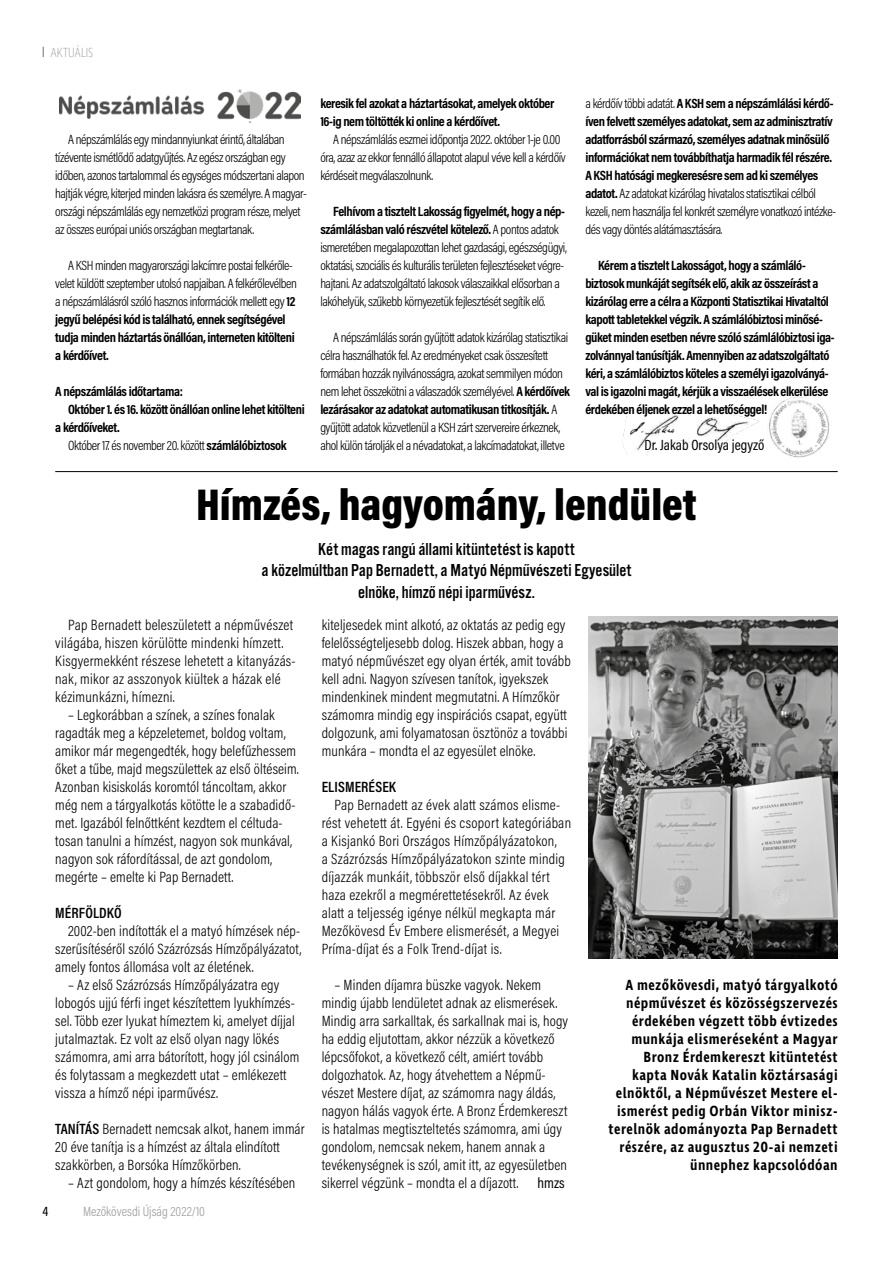
<style>
.page{position:relative;width:893px;height:1263px;background:#fff}
.page>*{position:absolute;margin:0;border:0;box-sizing:border-box;transform-origin:0 0}
.t1{font:900 45px "Acumin Pro Cond";color:#000}
.t2{font:18px/21.6px "Alternate Got No 3 D";color:#000;text-align:center}
.t3{font:300 15px/18px "Acumin Pro Cond";letter-spacing:.01em;color:#000}
.t4{font:600 15px/18px "Ingra Cd";letter-spacing:.03em;color:#000;text-align:right}
.t5{font:600 15px "Acumin Pro Cond";letter-spacing:.01em;color:#000}
.t6{font:15px "Acumin Pro Cond";color:#000}
.t7{font:14.85px "Acumin Pro Cond";color:#000}
.t8{font:300 13.5px/18px "Acumin Pro Cond";letter-spacing:-.03em;color:#000}
.t9{font:700 13.5px/18px "Acumin Pro Cond";letter-spacing:-.03em;color:#000}
.t10{font:300 13.5px "Acumin Pro Cond";color:#9d9d9c}
.t11{font:200 13.5px "Ingra Cd";letter-spacing:-.03em;color:#9d9d9c}
.t12{font:500 13.5px "Acumin Pro Cond";color:#000}
.s1{font-weight:300}
.s2{font-weight:700}
.s3{font-weight:600}
</style>
<div class="page">
<img style="left:59px;top:90px;width:241px;height:33px">
<img style="left:769px;top:396px;width:60px;height:62px">
<img style="left:622px;top:408px;width:137px;height:48px">
<hr style="left:55px;top:471px;width:783px;height:1px;background:#000">
<img style="left:588px;top:617px;width:250px;height:342px">
<p class="t11" style="left:50px;top:44px;width:44px">AKTUÁLIS</p>
<p class="t9" style="left:585px;top:94px;width:252px"><span class="s1">a kérdőív többi adatát.</span> A KSH sem a népszámlálási kérdő&shy;íven felvett személyes adatokat, sem az adminisztratív adatforrásból származó, személyes adatnak minősülő információkat nem továbbíthatja harmadik fél részére.<br>A KSH hatósági megkeresésre sem ad ki személyes adatot. <span class="s1">Az adatokat kizárólag hivatalos statisztikai célból kezeli, nem használja fel konkrét személyre vonatkozó intézke&shy;dés vagy döntés alátámasztására.</span></p>
<p class="t9" style="left:585px;top:256px;width:251px;text-indent:13px">Kérem a tisztelt Lakosságot, hogy a számláló&shy;biztosok munkáját segítsék elő, akik az összeírást a kizárólag erre a célra a Központi Statisztikai Hivataltól kapott tabletekkel végzik. A számlálóbiztosi minősé&shy;güket minden esetben névre szóló számlálóbiztosi iga&shy;zolvánnyal tanúsítják. Amennyiben az adatszolgáltató kéri, a számlálóbiztos köteles a személyi igazolványá&shy;val is igazolni magát, kérjük a visszaélések elkerülése érdekében éljenek ezzel a lehetőséggel!</p>
<p class="t9" style="left:320px;top:94px;width:236px">keresik fel azokat a háztartásokat, amelyek október<br>16-ig nem töltötték ki online a kérdőívet.</p>
<p class="t8" style="left:320px;top:130px;width:247px;text-indent:13px">A népszámlálás eszmei időpontja 2022. október 1-je 0.00 óra, azaz az ekkor fennálló állapotot alapul véve kell a kérdőív kérdéseit megválaszolnunk.</p>
<p class="t8" style="left:320px;top:202px;width:248px;text-indent:13px"><span class="s2">Felhívom a tisztelt Lakosság figyelmét, hogy a nép&shy;számlálásban való részvétel kötelező.</span> A pontos adatok ismeretében megalapozottan lehet gazdasági, egészségügyi, oktatási, szociális és kulturális területen fejlesztéseket végre&shy;hajtani. Az adatszolgáltató lakosok válaszaikkal elősorban a lakóhelyük, szűkebb környezetük fejlesztését segítik elő.</p>
<p class="t8" style="left:320px;top:328px;width:251px;text-indent:13px">A népszámlálás során gyűjtött adatok kizárólag statisztikai célra használhatók fel. Az eredményeket csak összesített formában hozzák nyilvánosságra, azokat semmilyen módon nem lehet összekötni a válaszadók személyével. <span class="s2">A kérdőívek lezárásakor az adatokat automatikusan titkosítják.</span> A gyűjtött adatok közvetlenül a KSH zárt szervereire érkeznek, ahol külön tárolják el a névadatokat, a lakcímadatokat, illetve</p>
<p class="t8" style="left:55px;top:130px;width:253px;text-indent:13px">A népszámlálás egy mindannyiunkat érintő, általában tízévente ismétlődő adatgyűjtés. Az egész országban egy időben, azonos tartalommal és egységes módszertani alapon hajtják végre, kiterjed minden lakásra és személyre. A magyar&shy;országi népszámlálás egy nemzetközi program része, melyet az összes európai uniós országban megtartanak.</p>
<p class="t8" style="left:55px;top:256px;width:243px;text-indent:13px">A KSH minden magyarországi lakcímre postai felkérőle&shy;velet küldött szeptember utolsó napjaiban. A felkérőlevélben a népszámlálásról szóló hasznos információk mellett egy <span class="s2">12 jegyű belépési kód is található, ennek segítségével tudja minden háztartás önállóan, interneten kitölteni a kérdőívet.</span></p>
<p class="t9" style="left:55px;top:382px;width:129px">A népszámlálás időtartama:</p>
<p class="t9" style="left:68px;top:400px;width:238px">Október 1. és 16. között önállóan online lehet kitölteni</p>
<p class="t9" style="left:55px;top:418px;width:66px">a kérdőíveket.</p>
<p class="t8" style="left:68px;top:436px;width:220px">Október 17. és november 20. között <span class="s2">számlálóbiztosok</span></p>
<p class="t7" style="left:644px;top:435px;width:121px">Dr. Jakab Orsolya jegyző</p>
<h1 class="t1" style="left:196px;top:475px;width:502px">Hímzés, hagyomány, lendület</h1>
<p class="t2" style="left:261px;top:538px;width:371px">Két magas rangú állami kitüntetést is kapott<br>a közelmúltban Pap Bernadett, a Matyó Népművészeti Egyesület elnöke, hímző népi iparművész.</p>
<p class="t3" style="left:55px;top:616px;width:242px;text-indent:13px">Pap Bernadett beleszületett a népművészet világába, hiszen körülötte mindenki hímzett.<br>Kisgyermekként részese lehetett a kitanyázás&shy;nak, mikor az asszonyok kiültek a házak elé kézimunkázni, hímezni.</p>
<p class="t3" style="left:55px;top:706px;width:245px;text-indent:13px">– Legkorábban a színek, a színes fonalak ragadták meg a képzeletemet, boldog voltam, amikor már megengedték, hogy belefűzhessem őket a tűbe, majd megszülettek az első öltéseim.<br>Azonban kisiskolás koromtól táncoltam, akkor még nem a tárgyalkotás kötötte le a szabadidő&shy;met. Igazából felnőttként kezdtem el céltuda&shy;tosan tanulni a hímzést, nagyon sok munkával, nagyon sok ráfordítással, de azt gondolom, megérte – emelte ki Pap Bernadett.</p>
<p class="t5" style="left:55px;top:903px;width:68px">MÉRFÖLDKŐ</p>
<p class="t3" style="left:55px;top:922px;width:248px;text-align:justify;text-indent:13px">2002-ben indították el a matyó hímzések nép&shy;szerűsítéséről szóló Százrózsás Hímzőpályázatot, amely fontos állomása volt az életének.</p>
<p class="t3" style="left:55px;top:976px;width:246px;text-indent:13px">– Az első Százrózsás Hímzőpályázatra egy lobogós ujjú férfi inget készítettem lyukhímzés&shy;sel. Több ezer lyukat hímeztem ki, amelyet díjjal jutalmaztak. Ez volt az első olyan nagy lökés számomra, ami arra bátorított, hogy jól csinálom és folytassam a megkezdett utat – emlékezett vissza a hímző népi iparművész.</p>
<p class="t3" style="left:55px;top:1120px;width:251px"><span class="s3">TANÍTÁS</span> Bernadett nemcsak alkot, hanem immár<br>20 éve tanítja is a hímzést az általa elindított szakkörben, a Borsóka Hímzőkörben.</p>
<p class="t3" style="left:68px;top:1174px;width:229px">– Azt gondolom, hogy a hímzés készítésében</p>
<p class="t3" style="left:322px;top:616px;width:251px">kiteljesedek mint alkotó, az oktatás az pedig egy felelősségteljesebb dolog. Hiszek abban, hogy a matyó népművészet egy olyan érték, amit tovább kell adni. Nagyon szívesen tanítok, igyekszek mindenkinek mindent megmutatni. A Hímzőkör számomra mindig egy inspirációs csapat, együtt dolgozunk, ami folyamatosan ösztönöz a további munkára – mondta el az egyesület elnöke.</p>
<p class="t5" style="left:322px;top:777px;width:76px">ELISMERÉSEK</p>
<p class="t3" style="left:322px;top:796px;width:251px;text-indent:13px">Pap Bernadett az évek alatt számos elisme&shy;rést vehetett át. Egyéni és csoport kategóriában a Kisjankó Bori Országos Hímzőpályázatokon,<br>a Százrózsás Hímzőpályázatokon szinte mindig díjazzák munkáit, többször első díjakkal tért haza ezekről a megmérettetésekről. Az évek alatt a teljesség igénye nélkül megkapta már Mezőkövesd Év Embere elismerését, a Megyei Príma-díjat és a Folk Trend-díjat is.</p>
<p class="t3" style="left:322px;top:976px;width:248px;text-indent:13px">– Minden díjamra büszke vagyok. Nekem mindig újabb lendületet adnak az elismerések.<br>Mindig arra sarkalltak, és sarkallnak mai is, hogy ha eddig eljutottam, akkor nézzük a következő lépcsőfokot, a következő célt, amiért tovább dolgozhatok. Az, hogy átvehettem a Népmű&shy;vészet Mestere díjat, az számomra nagy áldás, nagyon hálás vagyok érte. A Bronz Érdemkereszt is hatalmas megtiszteltetés számomra, ami úgy gondolom, nemcsak nekem, hanem annak a tevékenységnek is szól, amit itt, az egyesületben sikerrel végzünk – mondta el a díjazott.</p>
<p class="t4" style="left:609px;top:977px;width:231px">A mezőkövesdi, matyó tárgyalkotó népművészet és közösségszervezés érdekében végzett több évtizedes munkája elismeréseként a Magyar Bronz Érdemkereszt kitüntetést kapta Novák Katalin köztársasági elnöktől, a Népművészet Mestere el&shy;ismerést pedig Orbán Viktor minisz&shy;terelnök adományozta Pap Bernadett részére, az augusztus 20-ai nemzeti ünnephez kapcsolódóan</p>
<p class="t6" style="left:538px;top:1173px;width:29px">hmzs</p>
<p class="t12" style="left:43px;top:1202px;width:7px">4</p>
<p class="t10" style="left:83px;top:1202px;width:123px">Mezőkövesdi Újság 2022/10</p>
</div>
